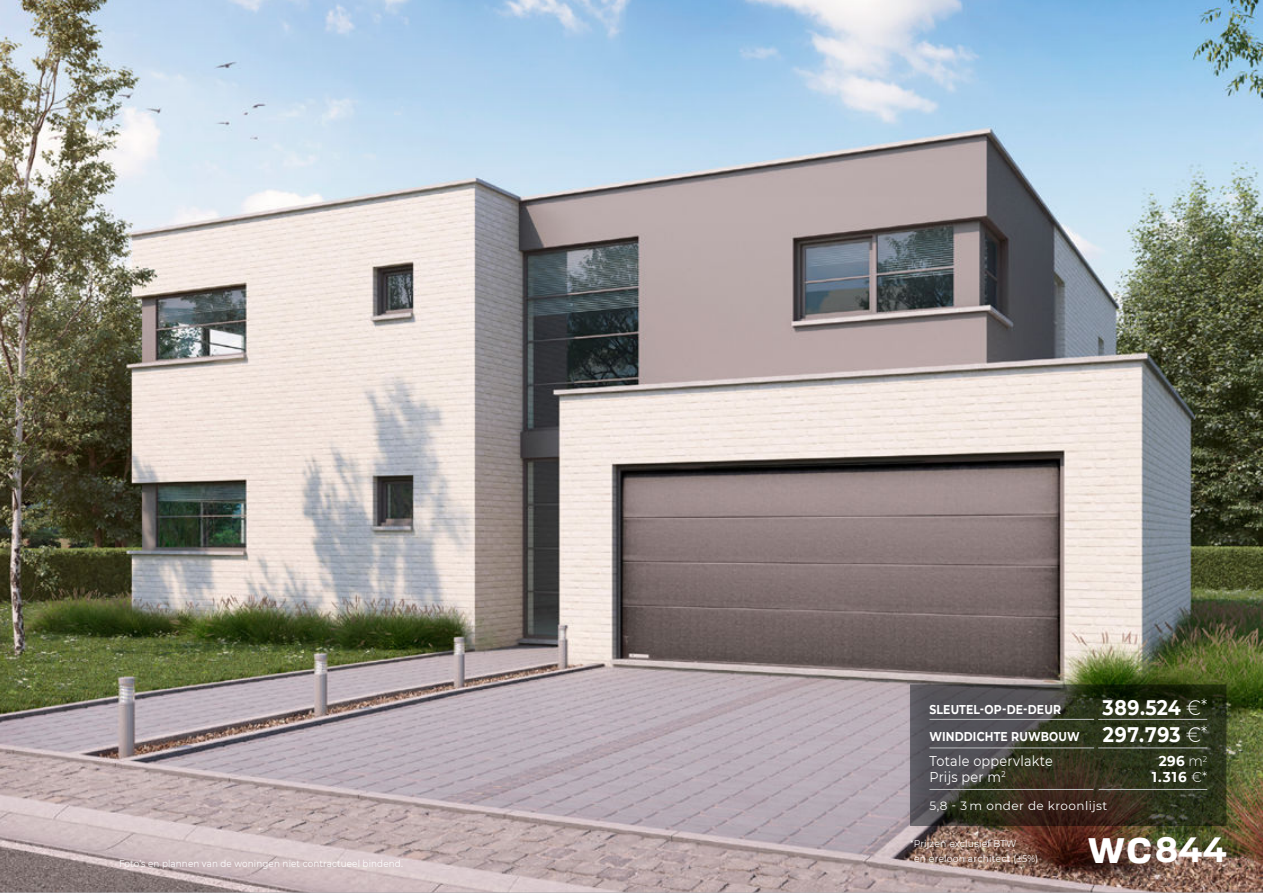
<style>
.page{position:relative;width:1263px;height:893px;background:#fff}
.page>*{position:absolute;margin:0;border:0;box-sizing:border-box;transform-origin:0 0}
.t1{font:700 47.1px "Familiar Pro";color:#fff}
.t2{font:700 34.95px "Montserrat";color:#fff}
.t3{font:700 21px/27px "Montserrat";letter-spacing:.03em;color:#fff;scale:.9 1}
.t4{font:14.25px/15.9px "Montserrat";letter-spacing:.02em;color:#fff;scale:.9 1}
.t5{font:700 14.25px/15.9px "Montserrat";letter-spacing:.045em;color:#fff;text-align:center;scale:.95 1}
.t6{font:700 12.75px/27px "Montserrat";letter-spacing:.015em;color:#fff;scale:.85 1}
.t7{font:12px "Montserrat";letter-spacing:.035em;color:#fff}
.t8{font:9.75px "Montserrat";letter-spacing:.015em;color:#fff;scale:.9 1}
.t9{font:9.75px "Montserrat";letter-spacing:.015em;color:#fff;scale:.95 1}
.s1{font-weight:300}
.s2{font-weight:300;font-size:18px}
</style>
<div class="page">
<img style="left:0;top:0;width:1263px;height:892px">
<div style="left:904px;top:669px;width:345px;height:171px;background:#000;opacity:.16"></div>
<svg style="left:910px;top:684px;width:316px;height:142px;background:#3a3a2d"></svg>
<hr style="left:929px;top:719px;width:165px;height:1px;background:#bcbec0">
<hr style="left:929px;top:748px;width:165px;height:1px;background:#bcbec0">
<hr style="left:929px;top:789px;width:164px;height:1px;background:#bcbec0">
<hr style="left:1098px;top:719px;width:109px;height:1px;background:#bcbec0">
<hr style="left:1098px;top:748px;width:109px;height:1px;background:#bcbec0">
<hr style="left:1099px;top:789px;width:108px;height:1px;background:#bcbec0">
<img style="left:0;top:892px;width:1263px;height:1px">
<h3 class="t3" style="left:1102px;top:695px;width:118px">389.524 <span class="s1">€</span><span class="s2">*<br></span>297.793 <span class="s1">€</span><span class="s2">*</span></h3>
<h3 class="t5" style="left:1152px;top:753px;width:60px">296 <span class="s1">m</span><sup>2<br></sup>1.316 <span class="s1">€*</span></h3>
<h3 class="t6" style="left:929px;top:695px;width:178px">SLEUTEL-OP-DE-DEUR<br>WINDDICHTE RUWBOUW</h3>
<h3 class="t4" style="left:929px;top:754px;width:138px">Totale oppervlakte<br>Prijs per m<sup>2</sup></h3>
<p class="t7" style="left:929px;top:797px;width:179px">5,8 - 3 m onder de kroonlijst</p>
<p class="t9" style="left:910px;top:840px;width:113px">*Prijzen exclusief BTW</p>
<h2 class="t2" style="left:1155px;top:825px;width:73px">844</h2>
<h1 class="t1" style="left:1088px;top:819px;width:66px">wc</h1>
<p class="t8" style="left:119px;top:859px;width:317px">Foto’s en plannen van de woningen niet contractueel bindend.</p>
<p class="t9" style="left:914px;top:852px;width:132px">en ereloon architect (±5%)</p>
</div>
